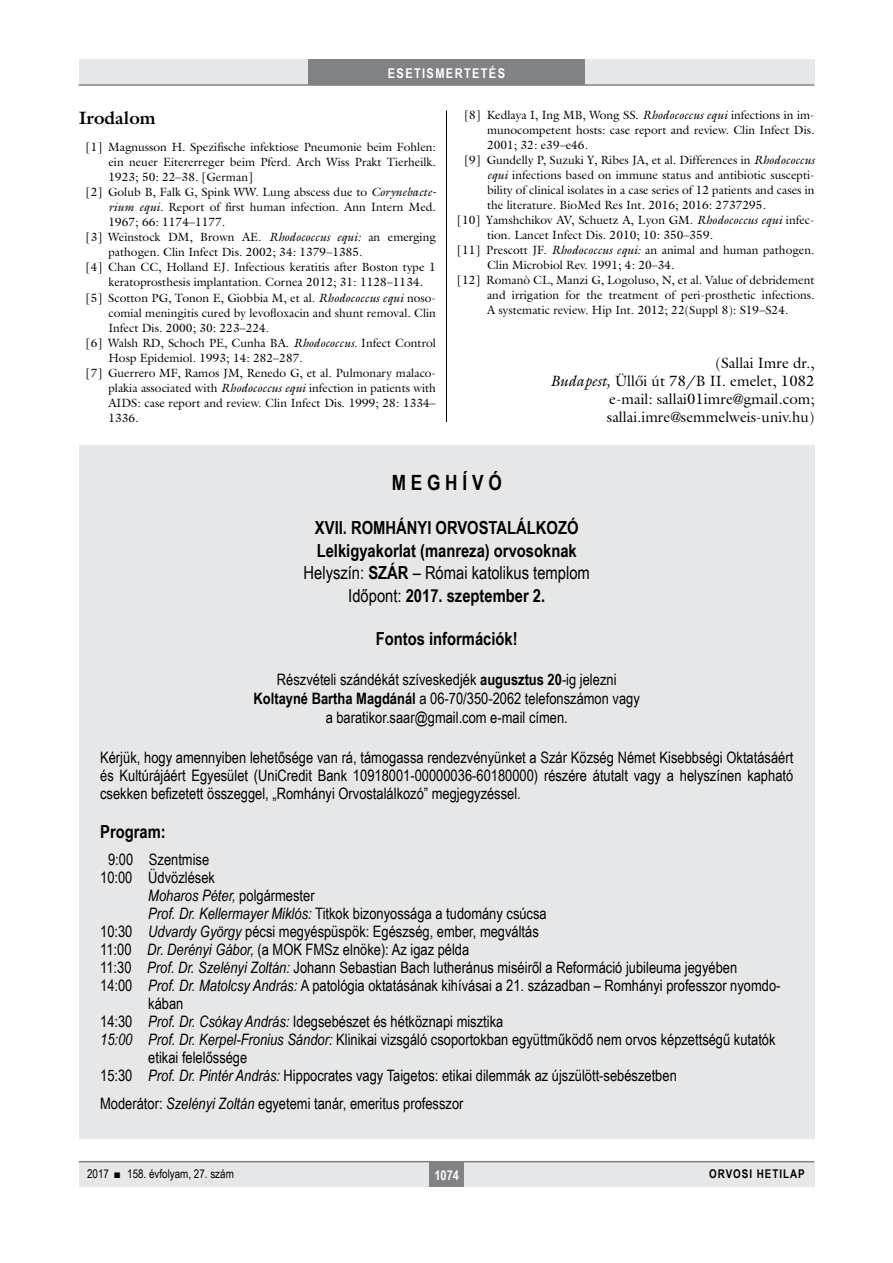
<style>
.page{position:relative;width:893px;height:1263px;background:#fff}
.page>*{position:absolute;margin:0;border:0;box-sizing:border-box;transform-origin:0 0}
.Rendezvenyek_cim{font:700 21px "Arial Narrow";color:#000}
.Rendezvenyek_cim-2{font:700 18px "Arial Narrow";color:#000}
.Rendezvenyek_cim-3{font:18px "Arial Narrow";color:#000}
.alcimbold{font:700 18px "Galliard Reg";color:#000}
.Rendezvenyek{font:700 18px "Arial Narrow";color:#000}
.Rendezvenyek_cim-4{font:15.75px/18px "Arial Narrow";color:#000}
.irodalom_szerzo{font:15px "Galliard Reg";color:#000}
.t1{font:700 13.5px "Arial Narrow";letter-spacing:.1em;color:#fff}
.t2{font:12px/15.1px "Galliard Reg";color:#000;text-align:justify}
.t3{font:12px "Arial Narrow";color:#000}
.t4{font:700 12px "Arial Narrow";letter-spacing:.08em;color:#000}
.s1{font-style:italic}
.s2{font-weight:700}
.s3{font-weight:400}
</style>
<div class="page">
<div style="left:79px;top:1161px;width:735px;height:25px;background:#e6e7e8"></div>
<hr style="left:79px;top:1161px;width:735px;height:1px;background:#808285">
<div style="left:430px;top:1161px;width:34px;height:25px;background:#808285"></div>
<div style="left:79px;top:60px;width:735px;height:25px;background:#e6e7e8"></div>
<div style="left:308px;top:60px;width:277px;height:25px;background:#808285"></div>
<hr style="left:79px;top:84px;width:735px;height:2px;background:#808285">
<hr style="left:446px;top:111px;width:1px;height:1026px;background:#000">
<div style="left:79px;top:422px;width:735px;height:715px;background:#fff"></div>
<div style="left:79px;top:445px;width:736px;height:694px;background:#e6e7e8"></div>
<p class="t1" style="left:388px;top:63px;width:119px">ESETISMERTETÉS</p>
<p class="alcimbold" style="left:79px;top:106px;width:78px">Irodalom</p>
<p class="t2" style="left:108px;top:139px;width:329px;text-indent:-23px">[1] Magnusson H. Spezifische infektiose Pneumonie beim Fohlen: ein neuer Eitererreger beim Pferd. Arch Wiss Prakt Tierheilk.<br>1923; 50: 22–38. [German]</p>
<p class="t2" style="left:108px;top:184px;width:329px;text-indent:-23px">[2] Golub B, Falk G, Spink WW. Lung abscess due to <span class="s1">Corynebacte&shy;rium equi.</span> Report of first human infection. Ann Intern Med.<br>1967; 66: 1174–1177.</p>
<p class="t2" style="left:108px;top:229px;width:329px;text-indent:-23px">[3] Weinstock DM, Brown AE. <span class="s1">Rhodococcus equi:</span> an emerging pathogen. Clin Infect Dis. 2002; 34: 1379–1385.</p>
<p class="t2" style="left:108px;top:260px;width:329px;text-indent:-23px">[4] Chan CC, Holland EJ. Infectious keratitis after Boston type 1 keratoprosthesis implantation. Cornea 2012; 31: 1128–1134.</p>
<p class="t2" style="left:108px;top:290px;width:329px;text-indent:-23px">[5] Scotton PG, Tonon E, Giobbia M, et al. <span class="s1">Rhodococcus equi</span> noso&shy;comial meningitis cured by levofloxacin and shunt removal. Clin Infect Dis. 2000; 30: 223–224.</p>
<p class="t2" style="left:108px;top:335px;width:329px;text-indent:-23px">[6] Walsh RD, Schoch PE, Cunha BA. <span class="s1">Rhodococcus.</span> Infect Control<br>Hosp Epidemiol. 1993; 14: 282–287.</p>
<p class="t2" style="left:108px;top:365px;width:329px;text-indent:-23px">[7] Guerrero MF, Ramos JM, Renedo G, et al. Pulmonary malaco&shy;plakia associated with <span class="s1">Rhodococcus equi</span> infection in patients with AIDS: case report and review. Clin Infect Dis. 1999; 28: 1334– 1336.</p>
<p class="t2" style="left:487px;top:107px;width:329px;text-indent:-23px">[8] Kedlaya I, Ing MB, Wong SS. <span class="s1">Rhodococcus equi</span> infections in im&shy;munocompetent hosts: case report and review. Clin Infect Dis.<br>2001; 32: e39–e46.</p>
<p class="t2" style="left:487px;top:152px;width:329px;text-indent:-23px">[9] Gundelly P, Suzuki Y, Ribes JA, et al. Differences in <span class="s1">Rhodococcus equi</span> infections based on immune status and antibiotic suscepti&shy;bility of clinical isolates in a case series of 12 patients and cases in the literature. BioMed Res Int. 2016; 2016: 2737295.</p>
<p class="t2" style="left:487px;top:212px;width:329px;text-indent:-30px">[10] Yamshchikov AV, Schuetz A, Lyon GM. <span class="s1">Rhodococcus equi</span> infec&shy;tion. Lancet Infect Dis. 2010; 10: 350–359.</p>
<p class="t2" style="left:487px;top:242px;width:329px;text-indent:-30px">[11] Prescott JF. <span class="s1">Rhodococcus equi:</span> an animal and human pathogen.<br>Clin Microbiol Rev. 1991; 4: 20–34.</p>
<p class="t2" style="left:487px;top:272px;width:329px;text-indent:-30px">[12] Romanò CL, Manzi G, Logoluso, N, et al. Value of debridement and irrigation for the treatment of peri-prosthetic infections.<br>A systematic review. Hip Int. 2012; 22(Suppl 8): S19–S24.</p>
<p class="irodalom_szerzo" style="left:715px;top:354px;width:101px">(Sallai Imre dr.,</p>
<p class="irodalom_szerzo" style="left:550px;top:372px;width:266px"><span class="s1">Budapest,</span> Üllői út 78/B II. emelet, 1082</p>
<p class="irodalom_szerzo" style="left:609px;top:390px;width:207px">e-mail: sallai01imre@gmail.com;</p>
<p class="irodalom_szerzo" style="left:607px;top:408px;width:209px">sallai.imre@semmelweis-univ.hu)</p>
<p class="Rendezvenyek_cim" style="left:392px;top:467px;width:112px">M E G H Í V Ó</p>
<p class="Rendezvenyek_cim-2" style="left:315px;top:514px;width:265px">XVII. ROMHÁNYI ORVOSTALÁLKOZÓ</p>
<p class="Rendezvenyek_cim-2" style="left:317px;top:536px;width:262px">Lelkigyakorlat (manreza) orvosoknak</p>
<p class="Rendezvenyek_cim-3" style="left:304px;top:559px;width:288px">Helyszín: <span class="s2">SZÁR</span> – Római katolikus templom</p>
<p class="Rendezvenyek_cim-2" style="left:348px;top:581px;width:198px"><span class="s3">Időpont:</span> 2017. szeptember 2.</p>
<p class="Rendezvenyek_cim-2" style="left:376px;top:625px;width:143px">Fontos információk!</p>
<p class="Rendezvenyek_cim-4" style="left:277px;top:670px;width:341px">Részvételi szándékát szíveskedjék <span class="s2">augusztus 20</span>-ig jelezni</p>
<p class="Rendezvenyek_cim-4" style="left:254px;top:688px;width:388px;line-height:18.9px;text-align:center"><span class="s2">Koltayné Bartha Magdánál</span> a 06-70/350-2062 telefonszámon vagy a baratikor.saar@gmail.com e-mail címen.</p>
<p class="Rendezvenyek_cim-4" style="left:100px;top:747px;width:695px;text-align:justify">Kérjük, hogy amennyiben lehetősége van rá, támogassa rendezvényünket a Szár Község Német Kisebbségi Oktatásáért és Kultúrájáért Egyesület (UniCredit Bank 10918001-00000036-60180000) részére átutalt vagy a helyszínen kapható csekken befizetett összeggel, „Romhányi Orvostalálkozó” megjegyzéssel.</p>
<p class="Rendezvenyek" style="left:100px;top:818px;width:67px">Program:</p>
<p class="Rendezvenyek_cim-4" style="left:108px;top:850px;width:103px">9:00 Szentmise</p>
<p class="Rendezvenyek_cim-4" style="left:148px;top:868px;width:400px;text-indent:-48px">10:00 Üdvözlések<br><span class="s1">Moharos Péter,</span> polgármester<br><span class="s1">Prof. Dr. Kellermayer Miklós:</span> Titkok bizonyossága a tudomány csúcsa</p>
<p class="Rendezvenyek_cim-4" style="left:100px;top:922px;width:440px">10:30 <span class="s1">Udvardy György</span> pécsi megyéspüspök: Egészség, ember, megváltás</p>
<p class="Rendezvenyek_cim-4" style="left:100px;top:940px;width:371px">11:00 <span class="s1">Dr. Derényi Gábor,</span> (a MOK FMSz elnöke): Az igaz példa</p>
<p class="Rendezvenyek_cim-4" style="left:100px;top:958px;width:639px">11:30 <span class="s1">Prof. Dr. Szelényi Zoltán:</span> Johann Sebastian Bach lutheránus miséiről a Reformáció jubileuma jegyében</p>
<p class="Rendezvenyek_cim-4" style="left:148px;top:976px;width:634px;text-indent:-48px">14:00 <span class="s1">Prof. Dr. Matolcsy András:</span> A patológia oktatásának kihívásai a 21. században – Romhányi professzor nyomdo&shy;kában</p>
<p class="Rendezvenyek_cim-4" style="left:100px;top:1012px;width:405px">14:30 <span class="s1">Prof. Dr. Csókay András:</span> Idegsebészet és hétköznapi misztika</p>
<p class="Rendezvenyek_cim-4" style="left:148px;top:1030px;width:629px;text-indent:-48px"><span class="s1">15:00 Prof. Dr. Kerpel-Fronius Sándor:</span> Klinikai vizsgáló csoportokban együttműködő nem orvos képzettségű kutatók etikai felelőssége</p>
<p class="Rendezvenyek_cim-4" style="left:100px;top:1066px;width:578px">15:30 <span class="s1">Prof. Dr. Pintér András:</span> Hippocrates vagy Taigetos: etikai dilemmák az újszülött-sebészetben</p>
<p class="Rendezvenyek_cim-4" style="left:100px;top:1094px;width:365px">Moderátor: <span class="s1">Szelényi Zoltán</span> egyetemi tanár, emeritus professzor</p>
<p class="t3" style="left:87px;top:1165px;width:148px">2017 ■ 158. évfolyam, 27. szám</p>
<p class="t1" style="left:434px;top:1165px;width:26px">1074</p>
<p class="t4" style="left:709px;top:1165px;width:97px">ORVOSI HETILAP</p>
</div>
